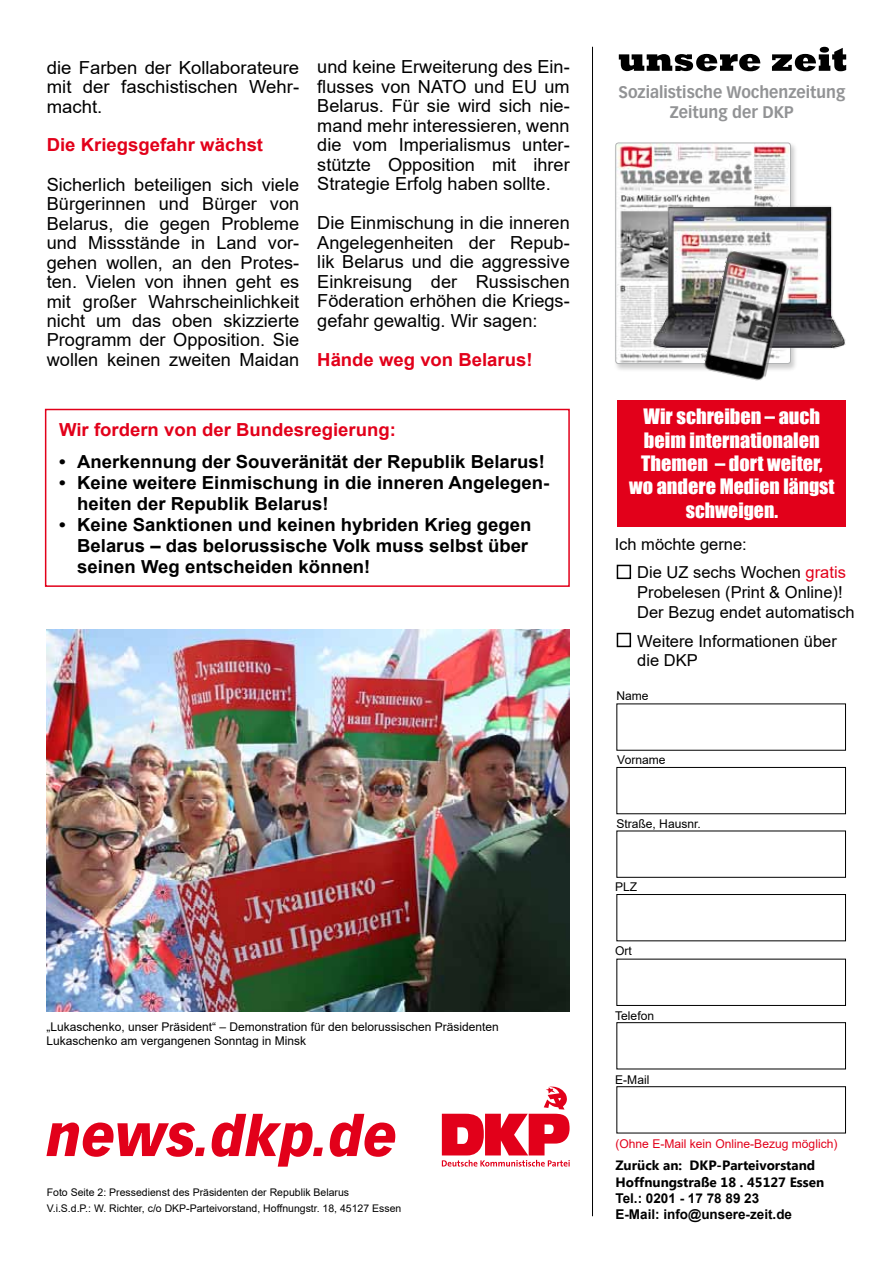
<style>
.page{position:relative;width:893px;height:1263px;background:#fff}
.page>*{position:absolute;margin:0;border:0;box-sizing:border-box;transform-origin:0 0}
.t1{font:italic 900 54.3px "Vectora LT Std";color:#e2001a}
.t2{font:19.5px/23.4px "Impact";color:#fff;text-align:center;scale:1.04 1}
.t3{font:18px/19.5px "Arial";color:#000;text-align:justify}
.t4{font:700 18px/21px "Arial";color:#000}
.t5{font:700 18px "Arial";color:#e2001a}
.t6{font:16.5px/19.8px "Arial";color:#000}
.t7{font:700 16.5px/19.8px "Vectora LT Std";color:#929395;text-align:center;scale:.95 1}
.t8{font:700 13.5px/16.2px "Microsoft New Tai Lue";color:#000}
.t9{font:700 13.5px/16.2px "Arial";color:#000}
.t10{font:12px/14.4px "Arial";color:#000}
.t11{font:12px "Arial";color:#e2001a}
.t12{font:10.5px/15.6px "Arial";color:#000}
.s1{color:#e2001a}
</style>
<div class="page">
<div style="left:616px;top:767px;width:230px;height:47px;background:#fff;border:1px solid #000"></div>
<div style="left:616px;top:830px;width:230px;height:48px;background:#fff;border:1px solid #000"></div>
<div style="left:616px;top:894px;width:230px;height:47px;background:#fff;border:1px solid #000"></div>
<div style="left:616px;top:959px;width:230px;height:47px;background:#fff;border:1px solid #000"></div>
<div style="left:616px;top:1022px;width:230px;height:47px;background:#fff;border:1px solid #000"></div>
<div style="left:616px;top:1086px;width:230px;height:47px;background:#fff;border:1px solid #000"></div>
<hr style="left:592px;top:47px;width:1px;height:1169px;background:#000">
<div style="left:613px;top:141px;width:185px;height:231px;background:#000;opacity:.2"></div>
<img style="left:617px;top:144px;width:172px;height:218px">
<div style="left:615px;top:142px;width:176px;height:222px;border:1px solid #b1b3b4;border-radius:3px"></div>
<img style="left:641px;top:196px;width:205px;height:163px">
<img style="left:702px;top:249px;width:88px;height:132px">
<svg style="left:619px;top:47px;width:227px;height:24px"></svg>
<div style="left:617px;top:400px;width:229px;height:126px;background:#e2001a"></div>
<svg style="left:442px;top:1086px;width:128px;height:80px"></svg>
<div style="left:617px;top:565px;width:14px;height:14px;border:2px solid #000"></div>
<div style="left:617px;top:633px;width:14px;height:14px;border:2px solid #000"></div>
<img style="left:47px;top:629px;width:523px;height:382px">
<div style="left:45px;top:409px;width:525px;height:178px;border:2px solid #e2001a"></div>
<p class="t3" style="left:47px;top:57px;width:254px">die Farben der Kollaborateure mit der faschistischen Wehr&shy;macht.</p>
<p class="t5" style="left:47px;top:132px;width:218px">Die Kriegsgefahr wächst</p>
<p class="t3" style="left:47px;top:174px;width:254px">Sicherlich beteiligen sich viele Bürgerinnen und Bürger von Belarus, die gegen Probleme und Missstände in Land vor&shy;gehen wollen, an den Protes&shy;ten. Vielen von ihnen geht es mit großer Wahrscheinlichkeit nicht um das oben skizzierte Programm der Opposition. Sie wollen keinen zweiten Maidan</p>
<p class="t3" style="left:317px;top:57px;width:254px">und keine Erweiterung des Ein&shy;flusses von NATO und EU um Belarus. Für sie wird sich nie&shy;mand mehr interessieren, wenn die vom Imperialismus unter&shy;stützte Opposition mit ihrer Strategie Erfolg haben sollte.</p>
<p class="t3" style="left:317px;top:213px;width:254px">Die Einmischung in die inneren Angelegenheiten der Repub&shy;lik Belarus und die aggressive Einkreisung der Russischen Föderation erhöhen die Kriegs&shy;gefahr gewaltig. Wir sagen:</p>
<p class="t5" style="left:317px;top:347px;width:217px">Hände weg von Belarus!</p>
<p class="t5" style="left:59px;top:417px;width:338px">Wir fordern von der Bundesregierung:</p>
<p class="t4" style="left:59px;top:451px;width:487px">• Anerkennung der Souveränität der Republik Belarus!</p>
<p class="t4" style="left:77px;top:472px;width:474px;text-indent:-18px">• Keine weitere Einmischung in die inneren Angelegen&shy;heiten der Republik Belarus!</p>
<p class="t4" style="left:77px;top:514px;width:456px;text-indent:-18px">• Keine Sanktionen und keinen hybriden Krieg gegen<br>Belarus – das belorussische Volk muss selbst über seinen Weg entscheiden können!</p>
<p class="t10" style="left:47px;top:1019px;width:454px">„Lukaschenko, unser Präsident“ – Demonstration für den belorussischen Präsidenten<br>Lukaschenko am vergangenen Sonntag in Minsk</p>
<h1 class="t1" style="left:47px;top:1104px;width:352px">news.dkp.de</h1>
<p class="t12" style="left:47px;top:1185px;width:356px">Foto Seite 2: Pressedienst des Präsidenten der Republik Belarus<br>V.i.S.d.P.: W. Richter, c/o DKP-Parteivorstand, Hoffnungstr. 18, 45127 Essen</p>
<p class="t7" style="left:618px;top:82px;width:240px">Sozialistische Wochenzeitung<br>Zeitung der DKP</p>
<p class="t2" style="left:629px;top:404px;width:199px">Wir schreiben – auch beim internationalen<br>Themen – dort weiter, wo andere Medien längst schweigen.</p>
<p class="t6" style="left:637px;top:530px;width:210px;line-height:28.5px;text-indent:-23px">Ich möchte gerne:<br>Die UZ sechs Wochen <span class="s1">gratis</span></p>
<p class="t6" style="left:637px;top:582px;width:219px">Probelesen (Print &amp; Online)!<br>Der Bezug endet automatisch</p>
<p class="t6" style="left:637px;top:631px;width:201px">Weitere Informationen über die DKP</p>
<p class="t10" style="left:616px;top:689px;width:34px">Name</p>
<p class="t10" style="left:617px;top:752px;width:50px">Vorname</p>
<p class="t10" style="left:616px;top:816px;width:86px">Straße, Hausnr.</p>
<p class="t10" style="left:615px;top:880px;width:24px">PLZ</p>
<p class="t10" style="left:615px;top:943px;width:18px">Ort</p>
<p class="t10" style="left:615px;top:1008px;width:40px">Telefon</p>
<p class="t10" style="left:615px;top:1072px;width:36px">E-Mail</p>
<p class="t11" style="left:615px;top:1135px;width:224px">(Ohne E-Mail kein Online-Bezug möglich)</p>
<p class="t8" style="left:615px;top:1159px;width:210px">Zurück an: DKP-Parteivorstand<br>Hoffnungstraße 18 . 45127 Essen</p>
<p class="t9" style="left:615px;top:1190px;width:178px">Tel.: 0201 - 17 78 89 23<br>E-Mail: info@unsere-zeit.de</p>
</div>
